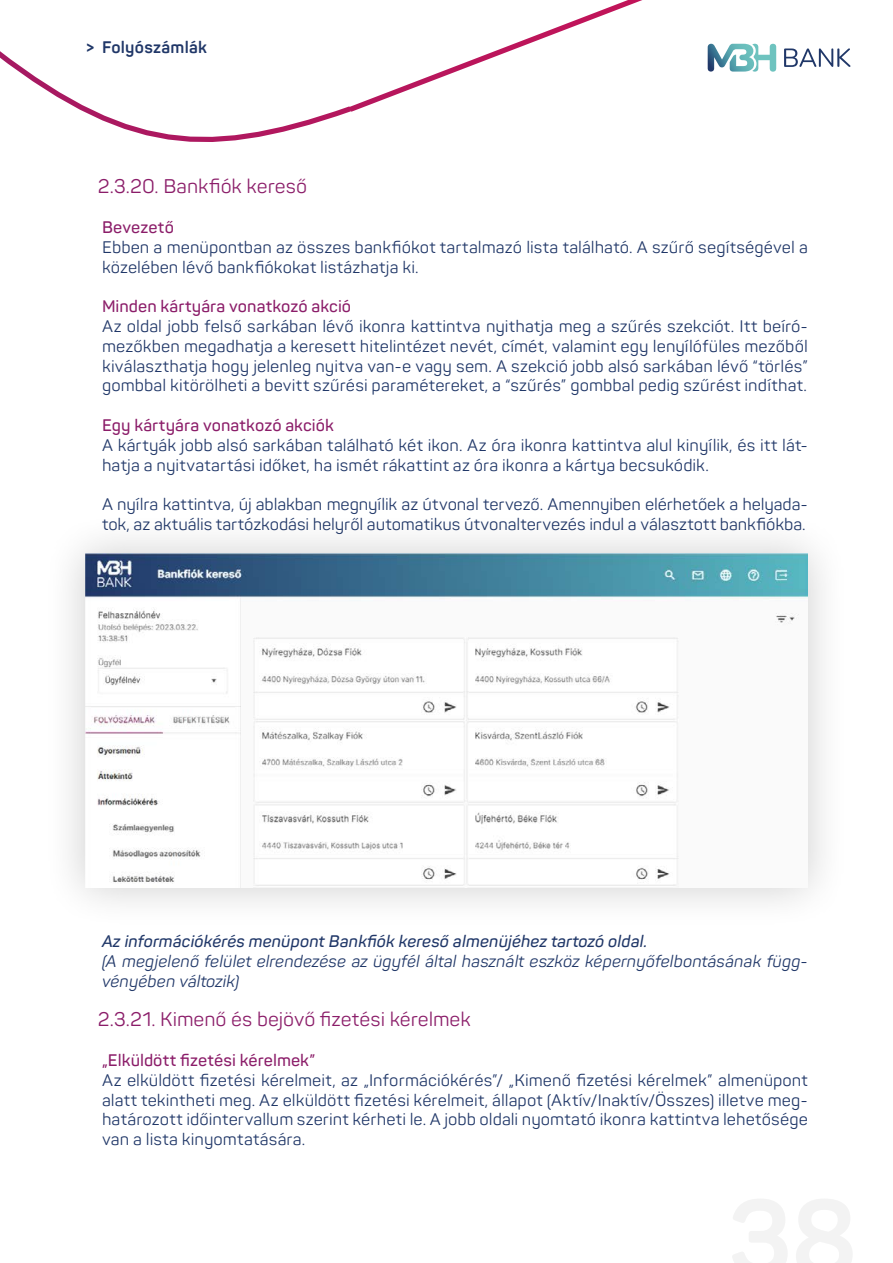
<style>
.page{position:relative;width:893px;height:1263px;background:#fff}
.page>*{position:absolute;margin:0;border:0;box-sizing:border-box;transform-origin:0 0}
.t1{font:19.5px "Panton";color:#8b1d69}
.t2{font:16.5px/19.8px "Panton";color:#203768}
.t3{font:italic 16.5px/19.8px "Panton";color:#203768}
.t4{font:600 16.5px "Panton";letter-spacing:.005em;color:#8b1d69}
.t5{font:italic 600 16.5px "Panton";color:#203768}
.t6{font:700 16.5px "Panton";letter-spacing:.01em;color:#203768}
</style>
<div class="page">
<svg style="left:0;top:0;width:851px;height:142px"></svg>
<svg style="left:784px;top:48px;width:66px;height:19px"></svg>
<svg style="left:708px;top:44px;width:68px;height:28px"></svg>
<div style="left:43px;top:511px;width:807px;height:418px;background:#000;opacity:.2"></div>
<img style="left:85px;top:553px;width:723px;height:334px">
<p class="t6" style="left:86px;top:36px;width:122px">&gt; Folyószámlák</p>
<p class="t1" style="left:98px;top:175px;width:211px">2.3.20. Bankfiók kereső</p>
<p class="t4" style="left:102px;top:217px;width:73px">Bevezető</p>
<p class="t2" style="left:102px;top:237px;width:707px">Ebben a menüpontban az összes bankfiókot tartalmazó lista található. A szűrő segítségével a közelében lévő bankfiókokat listázhatja ki.</p>
<p class="t4" style="left:102px;top:296px;width:251px">Minden kártyára vonatkozó akció</p>
<p class="t2" style="left:102px;top:316px;width:707px;text-align:justify">Az oldal jobb felső sarkában lévő ikonra kattintva nyithatja meg a szűrés szekciót. Itt beíró&shy;mezőkben megadhatja a keresett hitelintézet nevét, címét, valamint egy lenyílófüles mezőből kiválaszthatja hogy jelenleg nyitva van-e vagy sem. A szekció jobb alsó sarkában lévő “törlés” gombbal kitörölheti a bevitt szűrési paramétereket, a “szűrés” gombbal pedig szűrést indíthat.</p>
<p class="t4" style="left:102px;top:415px;width:233px">Egy kártyára vonatkozó akciók</p>
<p class="t2" style="left:102px;top:435px;width:707px">A kártyák jobb alsó sarkában található két ikon. Az óra ikonra kattintva alul kinyílik, és itt lát&shy;hatja a nyitvatartási időket, ha ismét rákattint az óra ikonra a kártya becsukódik.</p>
<p class="t2" style="left:102px;top:494px;width:707px">A nyílra kattintva, új ablakban megnyílik az útvonal tervező. Amennyiben elérhetőek a helyada&shy;tok, az aktuális tartózkodási helyről automatikus útvonaltervezés indul a választott bankfiókba.</p>
<p class="t5" style="left:102px;top:931px;width:547px">Az információkérés menüpont Bankfiók kereső almenüjéhez tartozó oldal.</p>
<p class="t3" style="left:102px;top:951px;width:707px">(A megjelenő felület elrendezése az ügyfél által használt eszköz képernyőfelbontásának függ&shy;vényében változik)</p>
<p class="t1" style="left:98px;top:1008px;width:374px">2.3.21. Kimenő és bejövő fizetési kérelmek</p>
<p class="t4" style="left:102px;top:1050px;width:215px">„Elküldött fizetési kérelmek”</p>
<p class="t2" style="left:102px;top:1070px;width:707px;text-align:justify">Az elküldött fizetési kérelmeit, az „Információkérés”/ „Kimenő fizetési kérelmek” almenüpont alatt tekintheti meg. Az elküldött fizetési kérelmeit, állapot (Aktív/Inaktív/Összes) illetve meg&shy;határozott időintervallum szerint kérheti le. A jobb oldali nyomtató ikonra kattintva lehetősége van a lista kinyomtatására.</p>
</div>
